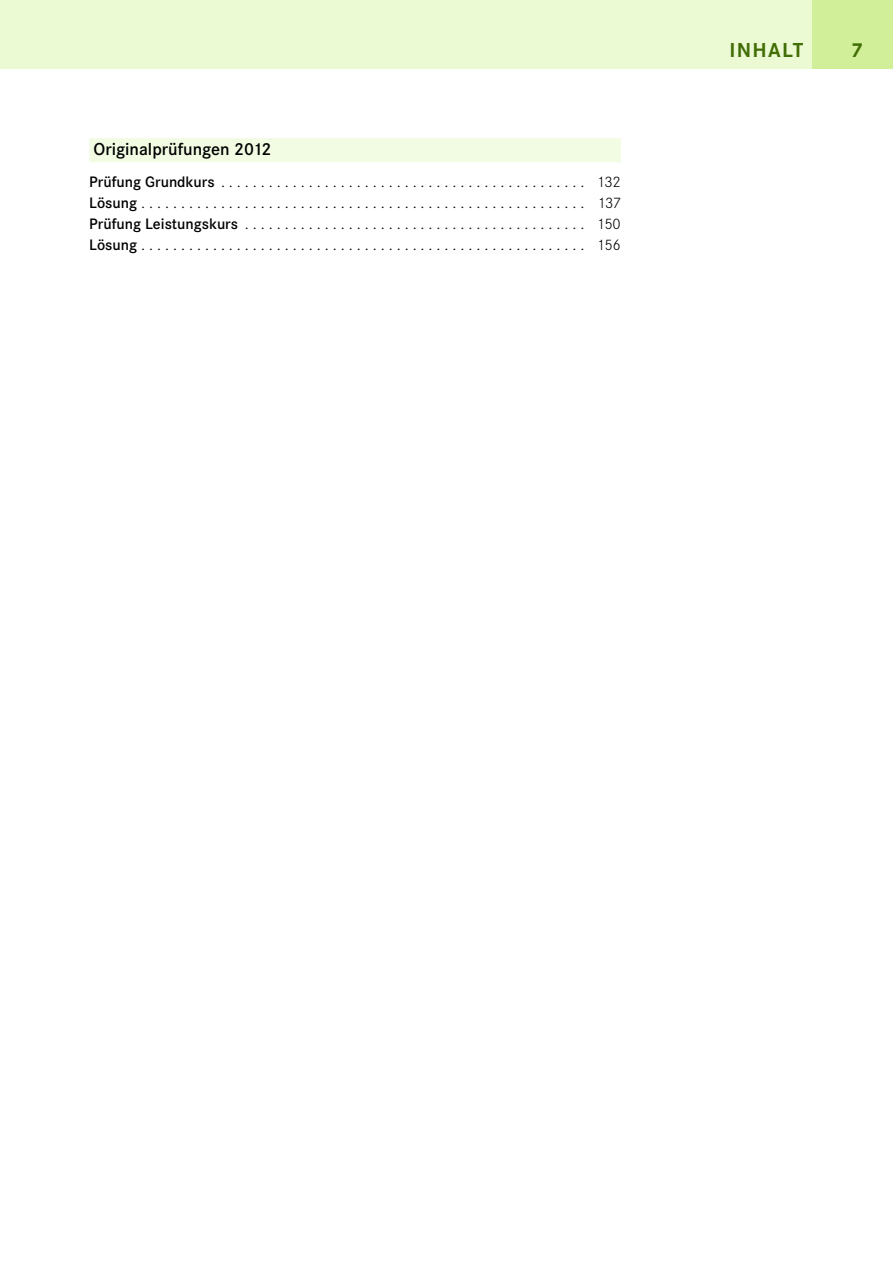
<style>
.page{position:relative;width:893px;height:1263px;background:#fff}
.page>*{position:absolute;margin:0;border:0;box-sizing:border-box;transform-origin:0 0}
.t1{font:700 21px "Corporate CVS";letter-spacing:.065em;color:#426e06}
._61_Ueberschrift_1{font:18px "Corporate CVS Demi";color:#000}
._62_Ueberschrift_2{font:15.75px "Corporate CVS Light";letter-spacing:-.065em;color:#000}
.s1{font-family:"Corporate CVS Demi"}
</style>
<div class="page">
<div style="left:0;top:0;width:812px;height:68px;background:#ecfad4"></div>
<div style="left:812px;top:0;width:81px;height:68px;background:#d1ef99"></div>
<div style="left:89px;top:138px;width:532px;height:24px;background:#f2fce3"></div>
<p class="_61_Ueberschrift_1" style="left:94px;top:139px;width:179px">Originalprüfungen 2012</p>
<p class="_62_Ueberschrift_2" style="left:89px;top:173px;width:533px"><span class="s1">Prüfung Grundkurs</span> . . . . . . . . . . . . . . . . . . . . . . . . . . . . . . . . . . . . . . . . . . . . . . 132</p>
<p class="_62_Ueberschrift_2" style="left:89px;top:194px;width:533px"><span class="s1">Lösung</span> . . . . . . . . . . . . . . . . . . . . . . . . . . . . . . . . . . . . . . . . . . . . . . . . . . . . . . . . 137</p>
<p class="_62_Ueberschrift_2" style="left:89px;top:215px;width:533px"><span class="s1">Prüfung Leistungskurs</span> . . . . . . . . . . . . . . . . . . . . . . . . . . . . . . . . . . . . . . . . . . . 150</p>
<p class="_62_Ueberschrift_2" style="left:89px;top:236px;width:533px"><span class="s1">Lösung</span> . . . . . . . . . . . . . . . . . . . . . . . . . . . . . . . . . . . . . . . . . . . . . . . . . . . . . . . . 156</p>
<h1 class="t1" style="left:729px;top:38px;width:76px">INHALT</h1>
<h1 class="t1" style="left:851px;top:38px;width:13px">7</h1>
</div>
